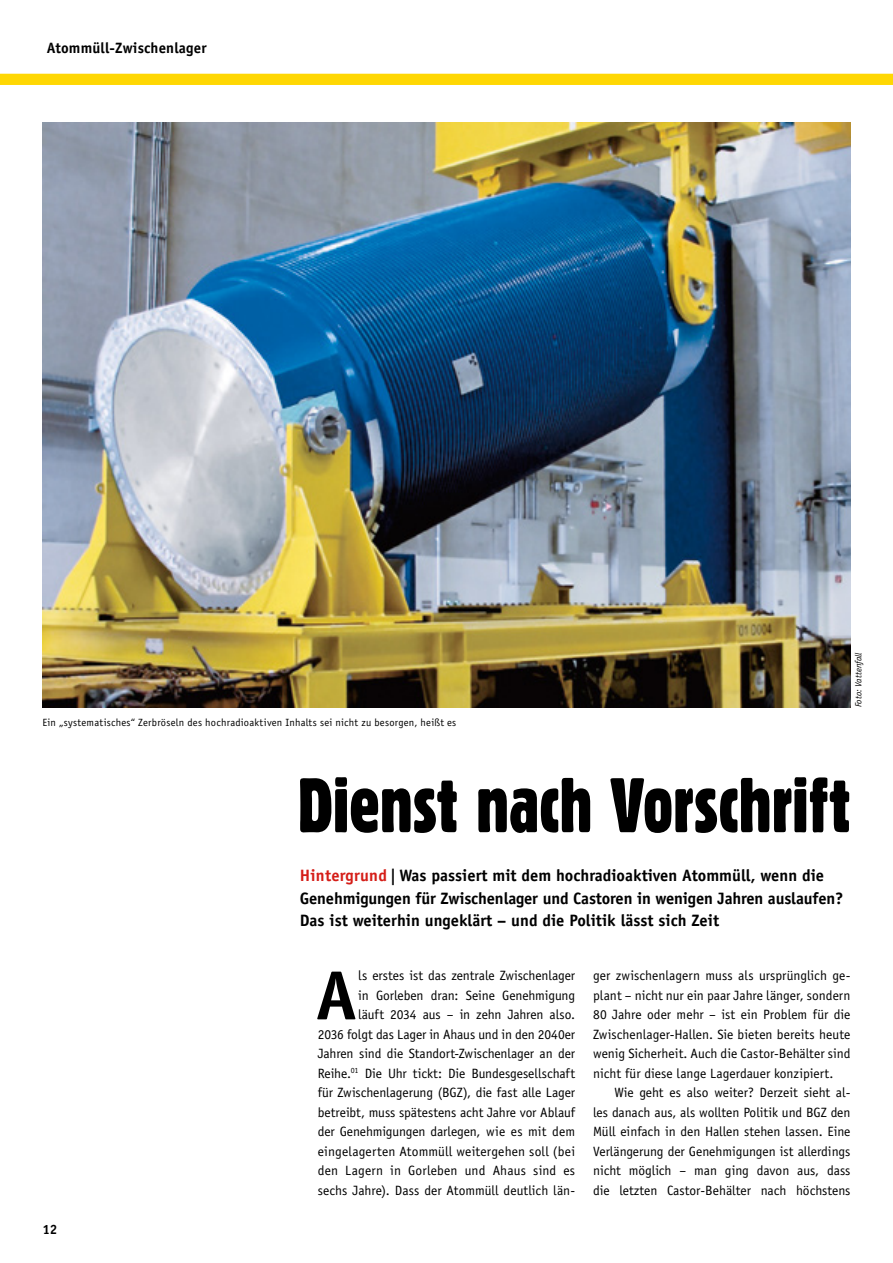
<style>
.page{position:relative;width:893px;height:1263px;background:#fff}
.page>*{position:absolute;margin:0;border:0;box-sizing:border-box;transform-origin:0 0}
.t1{font:75px "Bloc Ext Cond";letter-spacing:-.01em;color:#000}
.t2{font:700 69.75px "Officina Sans Std";color:#000}
.t3{font:700 16.5px/22.5px "Officina Sans Std";color:#000}
.t4{font:700 15px "Officina Sans Std";letter-spacing:.01em;color:#000}
.t5{font:13.5px/19.5px "Officina Sans Std";letter-spacing:-.005em;color:#000;text-align:justify}
.t6{font:700 13.5px "Officina Sans Std";color:#000}
.t7{font:10.5px "Officina Sans Std";letter-spacing:.02em;color:#000}
.t8{font:italic 9px "Officina Sans Std";color:#000}
.s1{color:#d51d17}
</style>
<div class="page">
<div style="left:0;top:74px;width:893px;height:11px;background:#ffd703"></div>
<img style="left:43px;top:122px;width:807px;height:585px">
<p class="t4" style="left:47px;top:39px;width:161px">Atommüll-Zwischenlager</p>
<p class="t7" style="left:43px;top:716px;width:415px">Ein „systematisches“ Zerbröseln des hochradioaktiven Inhalts sei nicht zu besorgen, heißt es</p>
<p class="t8" style="left:853px;top:707px;width:57px;rotate:-90deg">Foto: Vattenfall</p>
<h1 class="t1" style="left:298px;top:760px;width:554px">Dienst nach Vorschrift</h1>
<p class="t3" style="left:300px;top:864px;width:545px"><span class="s1">Hintergrund</span> | Was passiert mit dem hochradioaktiven Atommüll, wenn die<br>Genehmigungen für Zwischenlager und Castoren in wenigen Jahren auslaufen?<br>Das ist weiterhin ungeklärt – und die Politik lässt sich Zeit</p>
<p class="t6" style="left:43px;top:1221px;width:16px">12</p>
<p class="t5" style="left:318px;top:966px;width:259px;text-align:right">ls erstes ist das zentrale Zwischenlager<br>in Gorleben dran: Seine Genehmigung<br>läuft 2034 aus – in zehn Jahren also.<br>2036 folgt das Lager in Ahaus und in den 2040er Jahren sind die Standort-Zwischenlager an der Reihe.<sup>01</sup> Die Uhr tickt: Die Bundesgesellschaft für Zwischenlagerung (BGZ), die fast alle Lager betreibt, muss spätestens acht Jahre vor Ablauf der Genehmigungen darlegen, wie es mit dem eingelagerten Atommüll weitergehen soll (bei den Lagern in Gorleben und Ahaus sind es sechs Jahre). Dass der Atommüll deutlich län-</p>
<p class="t5" style="left:593px;top:966px;width:259px">ger zwischenlagern muss als ursprünglich ge&shy;plant – nicht nur ein paar Jahre länger, sondern 80 Jahre oder mehr – ist ein Problem für die Zwischenlager-Hallen. Sie bieten bereits heute wenig Sicherheit. Auch die Castor-Behälter sind nicht für diese lange Lagerdauer konzipiert.</p>
<h2 class="t2" style="left:316px;top:952px;width:43px">A</h2>
<p class="t5" style="left:593px;top:1083px;width:259px;text-indent:21px">Wie geht es also weiter? Derzeit sieht al&shy;les danach aus, als wollten Politik und BGZ den Müll einfach in den Hallen stehen lassen. Eine Verlängerung der Genehmigungen ist allerdings nicht möglich – man ging davon aus, dass die letzten Castor-Behälter nach höchstens</p>
</div>
